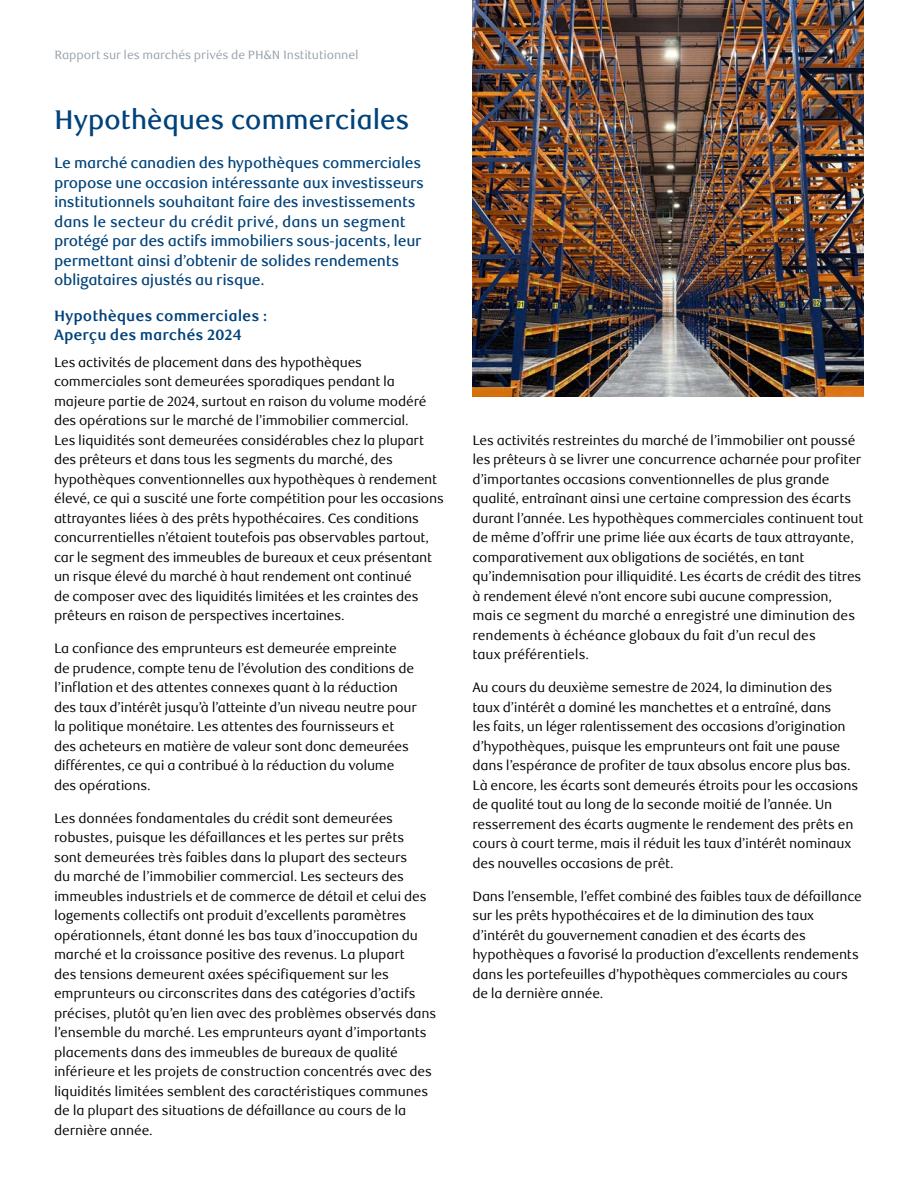
<style>
.page{position:relative;width:918px;height:1188px;background:#fff}
.page>*{position:absolute;margin:0;border:0;box-sizing:border-box;transform-origin:0 0}
.Inside_Pages_ACC_H2_Prelude{font:500 27px "RBC Text";letter-spacing:-.015em;color:#00427a}
.Inside_Pages_ACC_P_Body{font:500 15px/19.5px "RBC Text";letter-spacing:-.02em;color:#00427a}
.Inside_Pages_ACC_H3_Subhead{font:700 15px/19.5px "RBC Text";letter-spacing:-.005em;color:#00427a}
.Inside_Pages_ACC_P_Body-2{font:13.5px/19.5px "RBC Text";letter-spacing:-.015em;color:#000}
.t1{font:12px "RBC Text";letter-spacing:-.005em;color:#95a0a9}
</style>
<div class="page">
<img style="left:472px;top:0;width:392px;height:396px">
<p class="t1" style="left:55px;top:48px;width:306px">Rapport sur les marchés privés de PH&amp;N Institutionnel</p>
<h2 class="Inside_Pages_ACC_H2_Prelude" style="left:54px;top:103px;width:357px">Hypothèques commerciales</h2>
<p class="Inside_Pages_ACC_P_Body" style="left:54px;top:154px;width:372px">Le marché canadien des hypothèques commerciales propose une occasion intéressante aux investisseurs institutionnels souhaitant faire des investissements dans le secteur du crédit privé, dans un segment protégé par des actifs immobiliers sous-jacents, leur permettant ainsi d’obtenir de solides rendements obligataires ajustés au risque.</p>
<h3 class="Inside_Pages_ACC_H3_Subhead" style="left:54px;top:306px;width:215px">Hypothèques commerciales :<br>Aperçu des marchés 2024</h3>
<p class="Inside_Pages_ACC_P_Body-2" style="left:54px;top:353px;width:391px">Les activités de placement dans des hypothèques commerciales sont demeurées sporadiques pendant la majeure partie de 2024, surtout en raison du volume modéré des opérations sur le marché de l’immobilier commercial.<br>Les liquidités sont demeurées considérables chez la plupart des prêteurs et dans tous les segments du marché, des hypothèques conventionnelles aux hypothèques à rendement élevé, ce qui a suscité une forte compétition pour les occasions attrayantes liées à des prêts hypothécaires. Ces conditions concurrentielles n’étaient toutefois pas observables partout, car le segment des immeubles de bureaux et ceux présentant un risque élevé du marché à haut rendement ont continué<br>de composer avec des liquidités limitées et les craintes des prêteurs en raison de perspectives incertaines.</p>
<p class="Inside_Pages_ACC_P_Body-2" style="left:54px;top:639px;width:364px">La confiance des emprunteurs est demeurée empreinte<br>de prudence, compte tenu de l’évolution des conditions de l’inflation et des attentes connexes quant à la réduction des taux d’intérêt jusqu’à l’atteinte d’un niveau neutre pour la politique monétaire. Les attentes des fournisseurs et des acheteurs en matière de valeur sont donc demeurées différentes, ce qui a contribué à la réduction du volume des opérations.</p>
<p class="Inside_Pages_ACC_P_Body-2" style="left:54px;top:809px;width:384px">Les données fondamentales du crédit sont demeurées robustes, puisque les défaillances et les pertes sur prêts<br>sont demeurées très faibles dans la plupart des secteurs<br>du marché de l’immobilier commercial. Les secteurs des immeubles industriels et de commerce de détail et celui des logements collectifs ont produit d’excellents paramètres opérationnels, étant donné les bas taux d’inoccupation du marché et la croissance positive des revenus. La plupart<br>des tensions demeurent axées spécifiquement sur les emprunteurs ou circonscrites dans des catégories d’actifs précises, plutôt qu’en lien avec des problèmes observés dans l’ensemble du marché. Les emprunteurs ayant d’importants placements dans des immeubles de bureaux de qualité inférieure et les projets de construction concentrés avec des liquidités limitées semblent des caractéristiques communes de la plupart des situations de défaillance au cours de la dernière année.</p>
<p class="Inside_Pages_ACC_P_Body-2" style="left:472px;top:431px;width:392px">Les activités restreintes du marché de l’immobilier ont poussé les prêteurs à se livrer une concurrence acharnée pour profiter d’importantes occasions conventionnelles de plus grande qualité, entraînant ainsi une certaine compression des écarts durant l’année. Les hypothèques commerciales continuent tout de même d’offrir une prime liée aux écarts de taux attrayante, comparativement aux obligations de sociétés, en tant qu’indemnisation pour illiquidité. Les écarts de crédit des titres à rendement élevé n’ont encore subi aucune compression, mais ce segment du marché a enregistré une diminution des rendements à échéance globaux du fait d’un recul des<br>taux préférentiels.</p>
<p class="Inside_Pages_ACC_P_Body-2" style="left:473px;top:678px;width:387px">Au cours du deuxième semestre de 2024, la diminution des taux d’intérêt a dominé les manchettes et a entraîné, dans<br>les faits, un léger ralentissement des occasions d’origination d’hypothèques, puisque les emprunteurs ont fait une pause dans l’espérance de profiter de taux absolus encore plus bas.<br>Là encore, les écarts sont demeurés étroits pour les occasions de qualité tout au long de la seconde moitié de l’année. Un resserrement des écarts augmente le rendement des prêts en cours à court terme, mais il réduit les taux d’intérêt nominaux des nouvelles occasions de prêt.</p>
<p class="Inside_Pages_ACC_P_Body-2" style="left:473px;top:887px;width:391px">Dans l’ensemble, l’effet combiné des faibles taux de défaillance sur les prêts hypothécaires et de la diminution des taux d’intérêt du gouvernement canadien et des écarts des hypothèques a favorisé la production d’excellents rendements dans les portefeuilles d’hypothèques commerciales au cours de la dernière année.</p>
</div>
